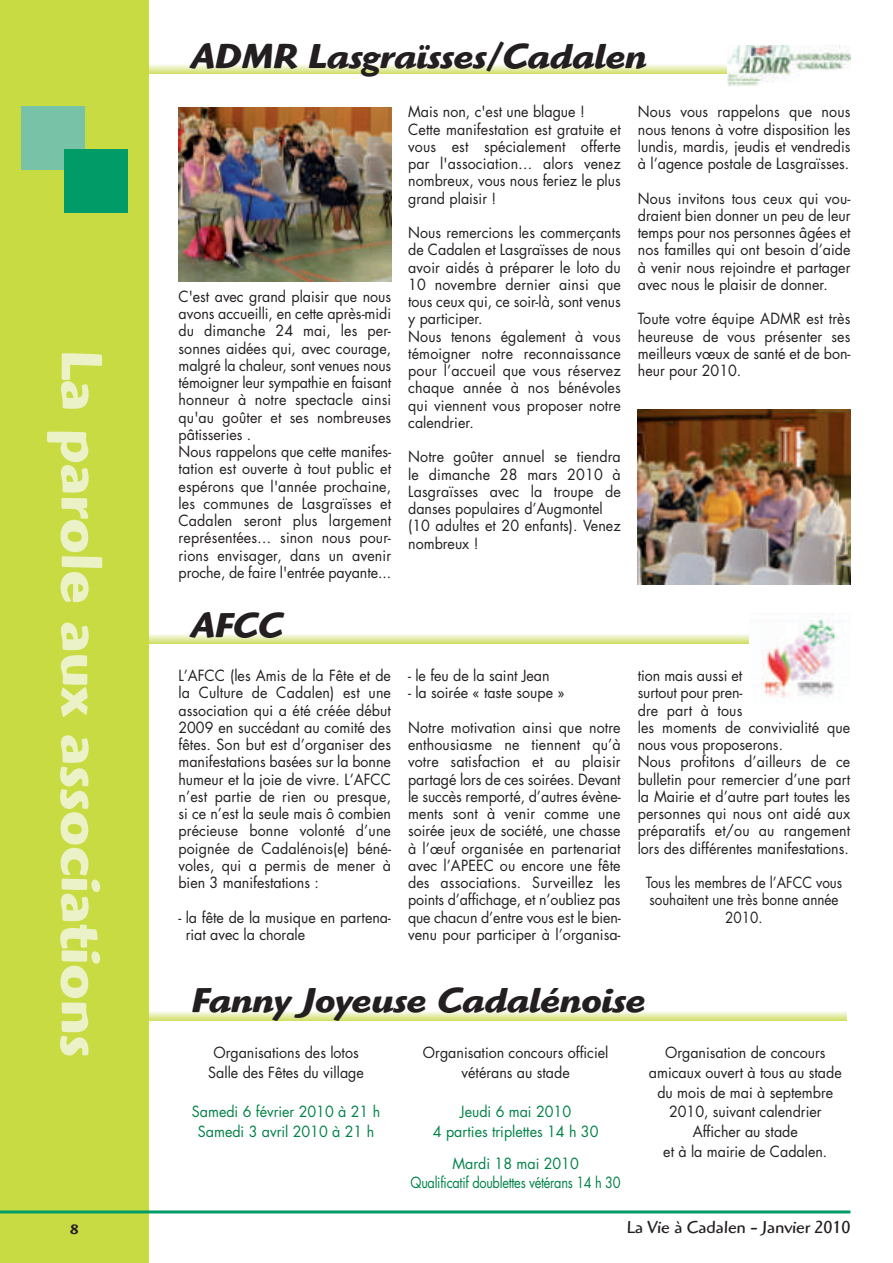
<style>
.page{position:relative;width:893px;height:1263px;background:#fff}
.page>*{position:absolute;margin:0;border:0;box-sizing:border-box;transform-origin:0 0}
.t1{font:700 60px "Highlander";color:#ecf2c7}
.t2{font:italic 700 36px "Highlander";color:#231f20}
.t3{font:18px "Highlander";color:#231f20}
.t4{font:15px/17.2px "Futura";color:#231f20;scale:.95 1}
.t5{font:15px/19.6px "Futura";color:#008247;text-align:center;scale:.95 1}
.t6{font:15px/17.2px "Futura";color:#231f20;text-align:center;scale:.9 1}
.t7{font:15px/19.6px "Futura";letter-spacing:-.02em;color:#008247;text-align:center;scale:.95 1}
.t8{font:500 14.1px "Highlander";color:#231f20;scale:1.28 1}
</style>
<div class="page">
<svg style="left:149px;top:634px;width:600px;height:9px;background:#e5edb0"></svg>
<svg style="left:149px;top:1012px;width:698px;height:8px;background:#e4ecac"></svg>
<svg style="left:149px;top:65px;width:578px;height:8px;background:#e5edae"></svg>
<div style="left:0;top:0;width:149px;height:1263px;background:#c9db43"></div>
<hr style="left:0;top:1210px;width:850px;height:3px;background:#009b67">
<div style="left:21px;top:106px;width:64px;height:64px;background:#78c3a8"></div>
<div style="left:64px;top:149px;width:64px;height:64px;background:#009b67"></div>
<img style="left:727px;top:46px;width:123px;height:40px">
<img style="left:179px;top:107px;width:212px;height:175px">
<img style="left:638px;top:410px;width:212px;height:174px">
<img style="left:761px;top:613px;width:76px;height:85px">
<h1 class="t1" style="left:103px;top:350px;width:708px;rotate:90deg">La parole aux associations</h1>
<h2 class="t2" style="left:191px;top:36px;width:457px">ADMR Lasgraïsses/Cadalen</h2>
<p class="t4" style="left:179px;top:289px;width:225px">C'est avec grand plaisir que nous avons accueilli, en cette après-midi du dimanche 24 mai, les per&shy;sonnes aidées qui, avec courage, malgré la chaleur, sont venues nous témoigner leur sympathie en faisant honneur à notre spectacle ainsi qu'au goûter et ses nombreuses pâtisseries .<br>Nous rappelons que cette manifes&shy;tation est ouverte à tout public et espérons que l'année prochaine, les communes de Lasgraïsses et<br>Cadalen seront plus largement représentées… sinon nous pour&shy;rions envisager, dans un avenir proche, de faire l'entrée payante...</p>
<h2 class="t2" style="left:191px;top:606px;width:93px">AFCC</h2>
<p class="t4" style="left:178px;top:668px;width:225px;text-align:justify">L’AFCC (les Amis de la Fête et de la Culture de Cadalen) est une association qui a été créée début 2009 en succédant au comité des fêtes. Son but est d’organiser des manifestations basées sur la bonne humeur et la joie de vivre. L’AFCC n’est partie de rien ou presque, si ce n’est la seule mais ô combien précieuse bonne volonté d’une poignée de Cadalénois(e) béné&shy;voles, qui a permis de mener à bien 3 manifestations :</p>
<p class="t4" style="left:186px;top:910px;width:217px;text-indent:-7px">- la fête de la musique en partena&shy;riat avec la chorale</p>
<p class="t4" style="left:408px;top:104px;width:225px">Mais non, c'est une blague !<br>Cette manifestation est gratuite et vous est spécialement offerte par l'association… alors venez nombreux, vous nous feriez le plus grand plaisir !</p>
<p class="t4" style="left:408px;top:225px;width:225px">Nous remercions les commerçants de Cadalen et Lasgraïsses de nous avoir aidés à préparer le loto du<br>10 novembre dernier ainsi que tous ceux qui, ce soir-là, sont venus y participer.<br>Nous tenons également à vous témoigner notre reconnaissance pour l’accueil que vous réservez chaque année à nos bénévoles qui viennent vous proposer notre calendrier.</p>
<p class="t4" style="left:408px;top:449px;width:225px">Notre goûter annuel se tiendra le dimanche 28 mars 2010 à<br>Lasgraïsses avec la troupe de danses populaires d’Augmontel (10 adultes et 20 enfants). Venez nombreux !</p>
<p class="t4" style="left:408px;top:668px;width:150px">- le feu de la saint Jean</p>
<p class="t4" style="left:408px;top:685px;width:166px">- la soirée « taste soupe »</p>
<p class="t4" style="left:408px;top:720px;width:225px;text-align:justify">Notre motivation ainsi que notre enthousiasme ne tiennent qu’à votre satisfaction et au plaisir partagé lors de ces soirées. Devant le succès remporté, d’autres évène&shy;ments sont à venir comme une soirée jeux de société, une chasse à l’œuf organisée en partenariat avec l’APEEC ou encore une fête des associations. Surveillez les points d’affichage, et n’oubliez pas que chacun d’entre vous est le bien&shy;venu pour participer à l’organisa-</p>
<p class="t4" style="left:638px;top:104px;width:225px;text-align:justify">Nous vous rappelons que nous nous tenons à votre disposition les lundis, mardis, jeudis et vendredis à l’agence postale de Lasgraïsses.</p>
<p class="t4" style="left:638px;top:191px;width:225px;text-align:justify">Nous invitons tous ceux qui vou&shy;draient bien donner un peu de leur temps pour nos personnes âgées et nos familles qui ont besoin d’aide à venir nous rejoindre et partager avec nous le plaisir de donner.</p>
<p class="t4" style="left:638px;top:311px;width:225px;text-align:justify">Toute votre équipe ADMR est très heureuse de vous présenter ses meilleurs vœux de santé et de bon&shy;heur pour 2010.</p>
<p class="t4" style="left:638px;top:668px;width:225px">tion mais aussi et<br>surtout pour pren-<br>dre part à tous<br>les moments de convivialité que nous vous proposerons.<br>Nous profitons d’ailleurs de ce bulletin pour remercier d’une part la Mairie et d’autre part toutes les personnes qui nous ont aidé aux préparatifs et/ou au rangement lors des différentes manifestations.</p>
<p class="t6" style="left:646px;top:875px;width:220px">Tous les membres de l’AFCC vous souhaitent une très bonne année<br>2010.</p>
<h2 class="t2" style="left:191px;top:980px;width:456px">Fanny Joyeuse Cadalénoise</h2>
<p class="t4" style="left:208px;top:1044px;width:165px;line-height:19.6px;text-align:center">Organisations des lotos<br>Salle des Fêtes du village</p>
<p class="t5" style="left:192px;top:1103px;width:200px">Samedi 6 février 2010 à 21 h<br>Samedi 3 avril 2010 à 21 h</p>
<p class="t4" style="left:423px;top:1044px;width:197px;line-height:19.6px;text-align:center">Organisation concours officiel vétérans au stade</p>
<p class="t5" style="left:433px;top:1103px;width:176px">Jeudi 6 mai 2010<br>4 parties triplettes 14 h 30</p>
<p class="t7" style="left:411px;top:1154px;width:223px">Mardi 18 mai 2010<br>Qualificatif doublettes vétérans 14 h 30</p>
<p class="t4" style="left:649px;top:1044px;width:204px;line-height:19.6px;text-align:center">Organisation de concours amicaux ouvert à tous au stade du mois de mai à septembre<br>2010, suivant calendrier<br>Afficher au stade<br>et à la mairie de Cadalen.</p>
<p class="t8" style="left:70px;top:1221px;width:9px">8</p>
<p class="t3" style="left:627px;top:1220px;width:225px">La Vie à Cadalen - Janvier 2010</p>
</div>
